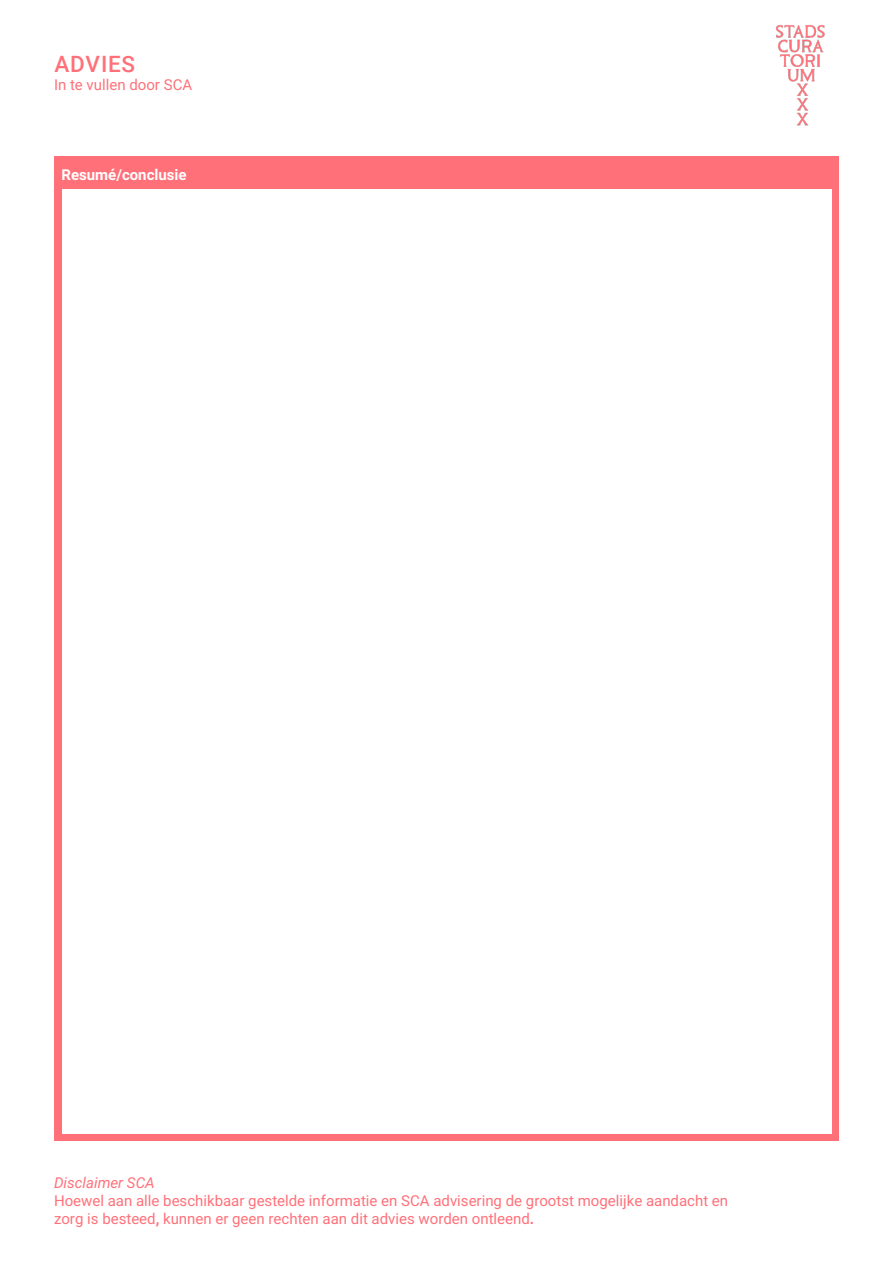
<style>
.page{position:relative;width:893px;height:1263px;background:#fff}
.page>*{position:absolute;margin:0;border:0;box-sizing:border-box;transform-origin:0 0}
.t1{font:500 22.5px "Roboto";letter-spacing:.035em;color:#ff7079}
.t2{font:15px/18.1px "Roboto";color:#ff7079}
.t3{font:700 15px "Roboto";color:#fff}
.s1{font-style:italic}
.s2{font-weight:700}
</style>
<div class="page">
<div style="left:54px;top:157px;width:785px;height:984px;background:#ff7079"></div>
<div style="left:62px;top:189px;width:769px;height:945px;background:#fff"></div>
<img style="left:775px;top:25px;width:50px;height:101px">
<p class="t1" style="left:54px;top:48px;width:82px">ADVIES</p>
<p class="t2" style="left:54px;top:75px;width:140px">In te vullen door SCA</p>
<p class="t3" style="left:62px;top:164px;width:127px">Resumé/conclusie</p>
<p class="t2" style="left:54px;top:1173px;width:676px"><span class="s1">Disclaimer SCA<br></span>Hoewel aan alle beschikbaar gestelde informatie en SCA advisering de grootst mogelijke aandacht en zorg is besteed<span class="s2">,</span> kunnen er geen rechten aan dit advies worden ontleend<span class="s2">.</span></p>
</div>
